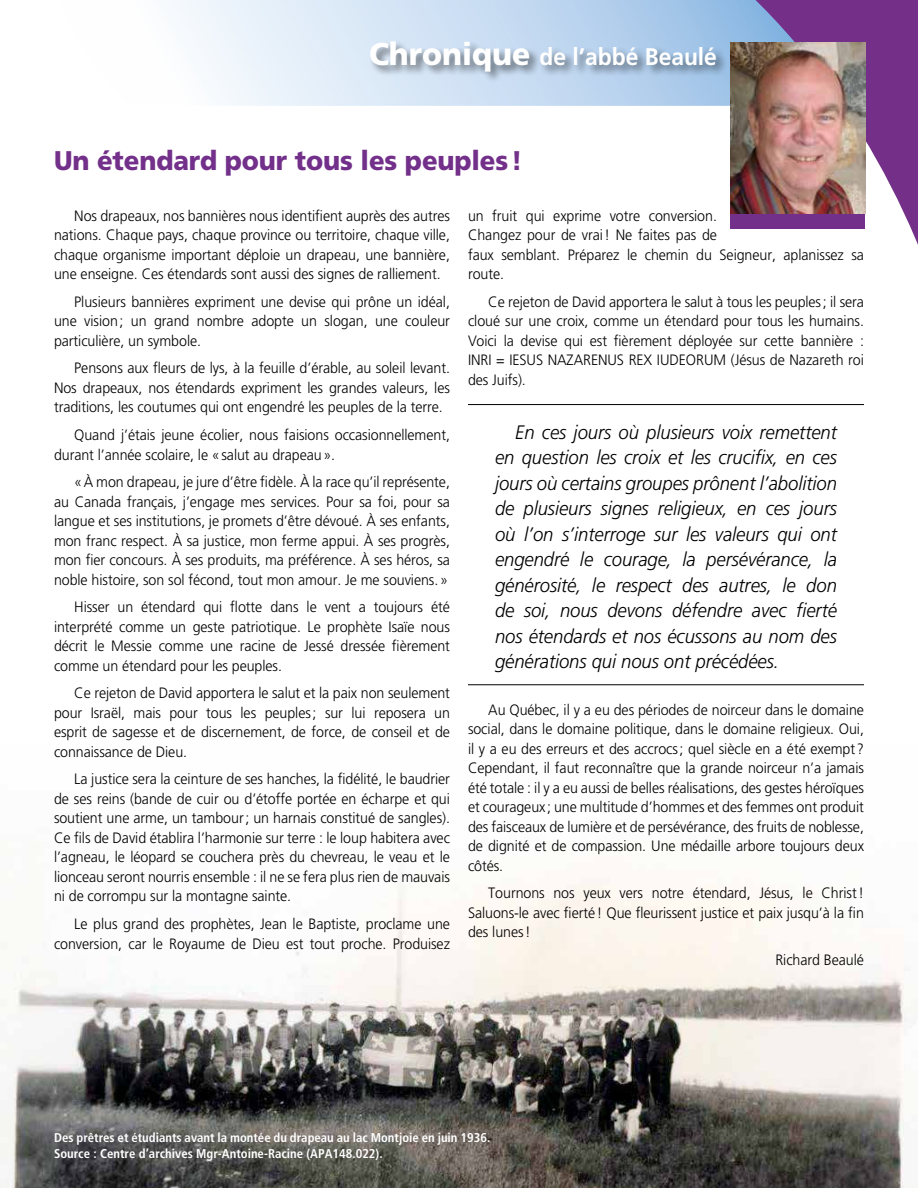
<style>
.page{position:relative;width:918px;height:1188px;background:#fff}
.page>*{position:absolute;margin:0;border:0;box-sizing:border-box;transform-origin:0 0}
.t1{font:900 27px "Frutiger";letter-spacing:-.005em;color:#73308a;scale:.95 1}
.t2{font:700 24px "Frutiger";color:#fff;scale:.95 1}
.t3{font:italic 300 19.5px/25.5px "Frutiger";letter-spacing:-.005em;color:#000;text-align:justify;scale:.95 1}
.t4{font:700 18px "Frutiger";color:#fff}
.t5{font:300 15px/19.5px "Frutiger";letter-spacing:-.005em;color:#000;text-align:justify;scale:.95 1}
.t6{font:700 condensed 12.75px/15.3px "Frutiger";color:#fff}
.s1{font-weight:900;font-size:31.5px}
</style>
<div class="page">
<svg style="left:174px;top:0;width:442px;height:106px"></svg>
<svg style="left:616px;top:0;width:302px;height:406px"></svg>
<img style="left:1px;top:877px;width:917px;height:311px">
<img style="left:730px;top:43px;width:135px;height:171px">
<div style="left:730px;top:214px;width:135px;height:14px;background:#73308a"></div>
<div style="left:368px;top:40px;width:360px;height:44px;background:#000;opacity:.5"></div>
<hr style="left:468px;top:404px;width:396px;height:1px;background:#000">
<hr style="left:468px;top:684px;width:396px;height:1px;background:#000">
<h2 class="t2" style="left:369px;top:43px;width:368px"><span class="s1">Chronique</span> de l’abbé Beaulé</h2>
<h1 class="t1" style="left:54px;top:144px;width:495px">Un étendard pour tous les peuples!</h1>
<p class="t5" style="left:54px;top:206px;width:418px;text-indent:20px">Nos drapeaux, nos bannières nous identifient auprès des autres nations. Chaque pays, chaque province ou territoire, chaque ville, chaque organisme important déploie un drapeau, une bannière, une enseigne. Ces étendards sont aussi des signes de ralliement.</p>
<p class="t5" style="left:54px;top:292px;width:418px;text-indent:20px">Plusieurs bannières expriment une devise qui prône un idéal, une vision; un grand nombre adopte un slogan, une couleur particulière, un symbole.</p>
<p class="t5" style="left:54px;top:358px;width:418px;text-indent:20px">Pensons aux fleurs de lys, à la feuille d’érable, au soleil levant.<br>Nos drapeaux, nos étendards expriment les grandes valeurs, les traditions, les coutumes qui ont engendré les peuples de la terre.</p>
<p class="t5" style="left:54px;top:425px;width:418px;text-indent:20px">Quand j’étais jeune écolier, nous faisions occasionnellement, durant l’année scolaire, le «salut au drapeau».</p>
<p class="t5" style="left:54px;top:472px;width:418px;text-indent:20px">«À mon drapeau, je jure d’être fidèle. À la race qu’il représente, au Canada français, j’engage mes services. Pour sa foi, pour sa langue et ses institutions, je promets d’être dévoué. À ses enfants, mon franc respect. À sa justice, mon ferme appui. À ses progrès, mon fier concours. À ses produits, ma préférence. À ses héros, sa noble histoire, son sol fécond, tout mon amour. Je me souviens.»</p>
<p class="t5" style="left:54px;top:597px;width:418px;text-indent:20px">Hisser un étendard qui flotte dans le vent a toujours été interprété comme un geste patriotique. Le prophète Isaïe nous décrit le Messie comme une racine de Jessé dressée fièrement comme un étendard pour les peuples.</p>
<p class="t5" style="left:54px;top:683px;width:418px;text-indent:20px">Ce rejeton de David apportera le salut et la paix non seulement pour Israël, mais pour tous les peuples; sur lui reposera un esprit de sagesse et de discernement, de force, de conseil et de connaissance de Dieu.</p>
<p class="t5" style="left:54px;top:769px;width:418px;text-indent:20px">La justice sera la ceinture de ses hanches, la fidélité, le baudrier de ses reins (bande de cuir ou d’étoffe portée en écharpe et qui soutient une arme, un tambour; un harnais constitué de sangles).<br>Ce fils de David établira l’harmonie sur terre : le loup habitera avec l’agneau, le léopard se couchera près du chevreau, le veau et le lionceau seront nourris ensemble : il ne se fera plus rien de mauvais ni de corrompu sur la montagne sainte.</p>
<p class="t5" style="left:54px;top:914px;width:418px;text-align:right">Le plus grand des prophètes, Jean le Baptiste, proclame une conversion, car le Royaume de Dieu est tout proche. Produisez</p>
<p class="t5" style="left:468px;top:206px;width:418px;text-align:left">un fruit qui exprime votre conversion.<br>Changez pour de vrai! Ne faites pas de<br>faux semblant. Préparez le chemin du Seigneur, aplanissez sa route.</p>
<p class="t5" style="left:468px;top:292px;width:418px;text-indent:20px">Ce rejeton de David apportera le salut à tous les peuples; il sera cloué sur une croix, comme un étendard pour tous les humains.<br>Voici la devise qui est fièrement déployée sur cette bannière :<br>INRI = IESUS NAZARENUS REX IUDEORUM (Jésus de Nazareth roi des Juifs).</p>
<p class="t3" style="left:495px;top:419px;width:362px;text-indent:20px">En ces jours où plusieurs voix remettent en question les croix et les crucifix, en ces jours où certains groupes prônent l’abolition de plusieurs signes religieux, en ces jours où l’on s’interroge sur les valeurs qui ont engendré le courage, la persévérance, la générosité, le respect des autres, le don de soi, nous devons défendre avec fierté nos étendards et nos écussons au nom des générations qui nous ont précédées.</p>
<p class="t5" style="left:468px;top:700px;width:418px;text-indent:20px">Au Québec, il y a eu des périodes de noirceur dans le domaine social, dans le domaine politique, dans le domaine religieux. Oui, il y a eu des erreurs et des accrocs; quel siècle en a été exempt?<br>Cependant, il faut reconnaître que la grande noirceur n’a jamais été totale : il y a eu aussi de belles réalisations, des gestes héroïques et courageux ; une multitude d’hommes et des femmes ont produit des faisceaux de lumière et de persévérance, des fruits de noblesse, de dignité et de compassion. Une médaille arbore toujours deux côtés.</p>
<p class="t5" style="left:468px;top:883px;width:418px;text-indent:20px">Tournons nos yeux vers notre étendard, Jésus, le Christ!<br>Saluons-le avec fierté! Que fleurissent justice et paix jusqu’à la fin des lunes!</p>
<p class="t5" style="left:775px;top:950px;width:95px">Richard Beaulé</p>
<p class="t4" style="left:461px;top:1125px;width:12px">5</p>
<p class="t6" style="left:54px;top:1130px;width:438px">Des prêtres et étudiants avant la montée du drapeau au lac Montjoie en juin 1936.<br>Source : Centre d’archives Mgr-Antoine-Racine (APA148.022).</p>
</div>
